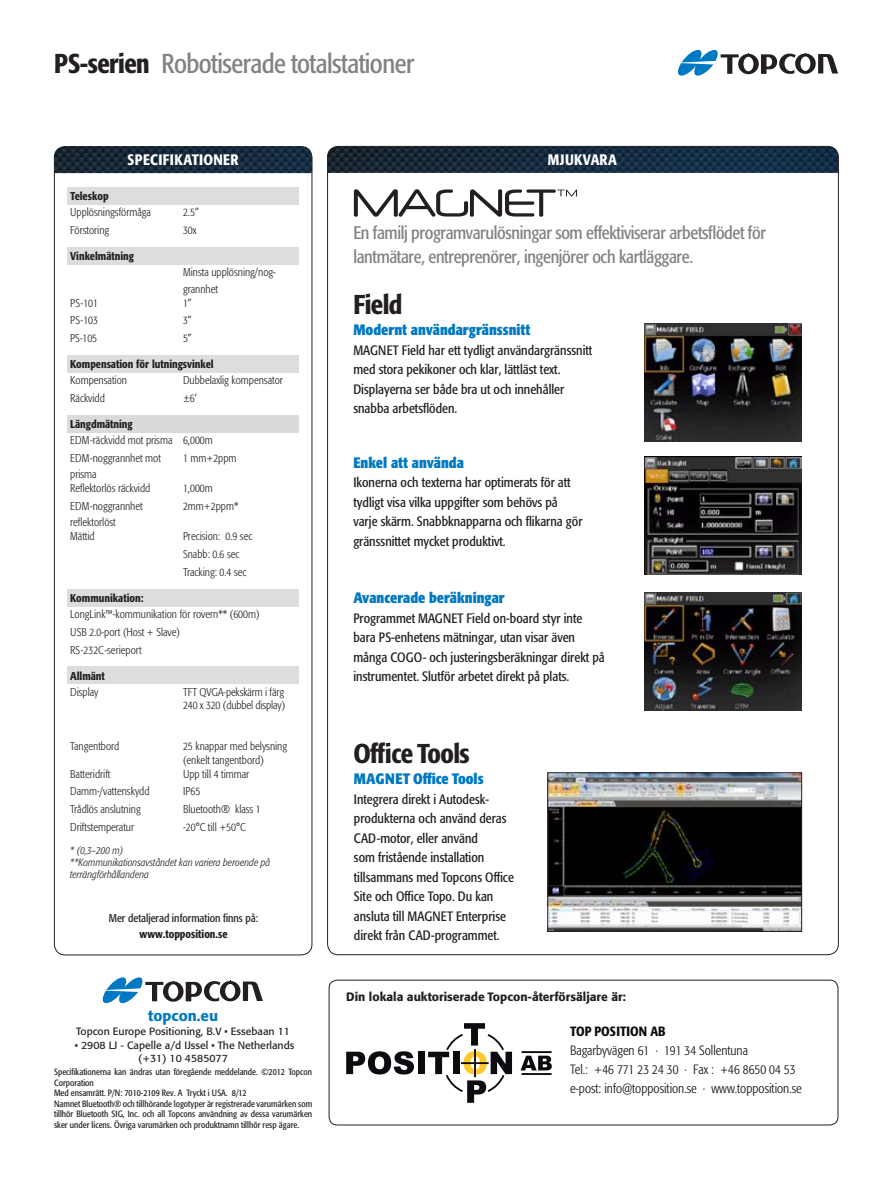
<style>
.page{position:relative;width:893px;height:1188px;background:#fff}
.page>*{position:absolute;margin:0;border:0;box-sizing:border-box;transform-origin:0 0}
.t1{font:condensed 27px "Formata Pro";letter-spacing:-.02em;color:#808285}
.t2{font:500 condensed 27px "Formata Pro";letter-spacing:-.02em;color:#231f20}
.t3{font:condensed 18px/24px "Formata Pro";letter-spacing:-.02em;color:#808285}
.t4{font:700 condensed 15px "Formata Pro";color:#0079c2}
.t5{font:500 condensed 15px "Formata Pro";letter-spacing:.03em;color:#fff}
.t6{font:500 15px "Formata Pro";color:#0079c2}
.t7{font:condensed 13.5px/19.5px "Formata Pro";color:#231f20}
.t8{font:300 condensed 13.35px/19px "Formata Pro";color:#0e0b10}
.t9{font:500 condensed 13.35px "Formata Pro";letter-spacing:.005em;color:#0e0b10}
.t10{font:500 12px "Formata Pro";color:#231f20}
.t11{font:300 condensed 11.25px/17.9px "Formata Pro";color:#231f20}
.t12{font:500 condensed 11.25px "Formata Pro";color:#231f20}
.t13{font:condensed 11.25px "Formata Pro";color:#231f20}
.t14{font:10.5px/13.5px "Formata Pro";color:#231f20;text-align:center}
.t15{font:italic 300 condensed 10.5px/12px "Formata Pro";color:#231f20}
.t16{font:condensed 9px/10.5px "Formata Pro";color:#231f20}
.s1{font-weight:500;color:#231f20}
</style>
<div class="page">
<svg style="left:678px;top:50px;width:160px;height:26px"></svg>
<div style="left:329px;top:980px;width:509px;height:145px;border:1px solid #231f20;border-radius:8px"></div>
<svg style="left:102px;top:977px;width:161px;height:26px"></svg>
<img style="left:54px;top:147px;width:258px;height:26px">
<img style="left:327px;top:146px;width:511px;height:27px">
<img style="left:550px;top:775px;width:250px;height:155px">
<div style="left:548px;top:773px;width:254px;height:159px;border:1px solid #231f20"></div>
<svg style="left:354px;top:189px;width:223px;height:28px"></svg>
<img style="left:644px;top:324px;width:158px;height:118px">
<img style="left:644px;top:592px;width:158px;height:118px">
<img style="left:644px;top:456px;width:158px;height:119px">
<svg style="left:521px;top:1056px;width:31px;height:14px"></svg>
<svg style="left:346px;top:1051px;width:68px;height:24px"></svg>
<div style="left:418px;top:1052px;width:7px;height:22px;background:#0e0b10"></div>
<svg style="left:428px;top:1023px;width:84px;height:80px"></svg>
<hr style="left:521px;top:1051px;width:31px;height:2px;background:#0e0b10">
<hr style="left:521px;top:1073px;width:31px;height:2px;background:#0e0b10">
<div style="left:68px;top:187px;width:231px;height:18px;background:#dcdddf"></div>
<div style="left:68px;top:247px;width:231px;height:18px;background:#dcdddf"></div>
<div style="left:68px;top:355px;width:231px;height:18px;background:#dcdddf"></div>
<div style="left:68px;top:415px;width:231px;height:18px;background:#d9dadc"></div>
<div style="left:68px;top:589px;width:231px;height:18px;background:#dcdddf"></div>
<div style="left:68px;top:666px;width:231px;height:18px;background:#dcdddf"></div>
<h1 class="t1" style="left:54px;top:46px;width:362px"><span class="s1">PS-serien</span> Robotiserade totalstationer</h1>
<p class="t5" style="left:127px;top:150px;width:113px">SPECIFIKATIONER</p>
<p class="t5" style="left:548px;top:150px;width:71px">MJUKVARA</p>
<p class="t12" style="left:70px;top:189px;width:40px">Teleskop</p>
<p class="t11" style="left:70px;top:204px;width:82px">Upplösningsförmåga</p>
<p class="t11" style="left:183px;top:204px;width:17px">2.5”</p>
<p class="t11" style="left:70px;top:221px;width:41px">Förstoring</p>
<p class="t11" style="left:183px;top:221px;width:15px">30x</p>
<p class="t12" style="left:70px;top:249px;width:65px">Vinkelmätning</p>
<p class="t11" style="left:183px;top:264px;width:95px;line-height:16.5px">Minsta upplösning/nog&shy;grannhet</p>
<p class="t11" style="left:70px;top:294px;width:29px">PS-101</p>
<p class="t11" style="left:183px;top:294px;width:10px">1”</p>
<p class="t11" style="left:70px;top:312px;width:29px">PS-103</p>
<p class="t11" style="left:183px;top:312px;width:10px">3”</p>
<p class="t11" style="left:70px;top:329px;width:28px">PS-105</p>
<p class="t11" style="left:183px;top:329px;width:10px">5”</p>
<p class="t12" style="left:70px;top:357px;width:145px">Kompensation för lutningsvinkel</p>
<p class="t11" style="left:70px;top:371px;width:58px">Kompensation</p>
<p class="t11" style="left:183px;top:371px;width:101px">Dubbelaxlig kompensator</p>
<p class="t11" style="left:70px;top:389px;width:36px">Räckvidd</p>
<p class="t11" style="left:183px;top:389px;width:15px">±6’</p>
<p class="t12" style="left:70px;top:417px;width:64px">Längdmätning</p>
<p class="t11" style="left:70px;top:431px;width:144px">EDM-räckvidd mot prisma 6,000m<br>EDM-noggrannhet mot</p>
<p class="t11" style="left:70px;top:465px;width:28px">prisma</p>
<p class="t11" style="left:183px;top:449px;width:55px">1 mm+2ppm</p>
<p class="t11" style="left:70px;top:479px;width:82px">Reflektorlös räckvidd</p>
<p class="t11" style="left:183px;top:479px;width:31px">1,000m</p>
<p class="t11" style="left:70px;top:498px;width:74px;line-height:16.5px">EDM-noggrannhet reflektorlöst</p>
<p class="t11" style="left:183px;top:497px;width:57px">2mm+2ppm*</p>
<p class="t11" style="left:70px;top:528px;width:26px">Mättid</p>
<p class="t11" style="left:183px;top:528px;width:71px">Precision: 0.9 sec<br>Snabb: 0.6 sec<br>Tracking: 0.4 sec</p>
<p class="t12" style="left:70px;top:591px;width:75px">Kommunikation:</p>
<p class="t11" style="left:70px;top:605px;width:191px">LongLink™-kommunikation för rovern** (600m)<br>USB 2.0-port (Host + Slave)<br>RS-232C-serieport</p>
<p class="t12" style="left:70px;top:668px;width:36px">Allmänt</p>
<p class="t11" style="left:70px;top:683px;width:30px">Display</p>
<p class="t11" style="left:183px;top:685px;width:104px;line-height:13.5px">TFT QVGA-pekskärm i färg<br>240 x 320 (dubbel display)</p>
<p class="t11" style="left:70px;top:737px;width:51px">Tangentbord</p>
<p class="t11" style="left:183px;top:739px;width:106px;line-height:13.5px">25 knappar med belysning (enkelt tangentbord)</p>
<p class="t11" style="left:70px;top:765px;width:42px">Batteridrift</p>
<p class="t11" style="left:183px;top:765px;width:68px">Upp till 4 timmar</p>
<p class="t11" style="left:70px;top:782px;width:81px">Damm-/vattenskydd</p>
<p class="t11" style="left:183px;top:782px;width:19px">IP65</p>
<p class="t11" style="left:70px;top:800px;width:72px">Trådlös anslutning</p>
<p class="t11" style="left:183px;top:800px;width:79px">Bluetooth® klass 1</p>
<p class="t11" style="left:70px;top:818px;width:65px">Driftstemperatur</p>
<p class="t11" style="left:183px;top:818px;width:64px">-20°C till +50°C</p>
<p class="t15" style="left:70px;top:845px;width:202px">* (0,3–200 m)<br>**Kommunikationsavståndet kan variera beroende på terrängförhållandena</p>
<p class="t13" style="left:109px;top:911px;width:151px">Mer detaljerad information finns på:</p>
<p class="t12" style="left:140px;top:927px;width:89px">www.topposition.se</p>
<p class="t6" style="left:148px;top:1006px;width:71px">topcon.eu</p>
<p class="t14" style="left:76px;top:1025px;width:215px">-Topcon Europe Positioning, B.V • Essebaan 11</p>
<p class="t14" style="left:75px;top:1038px;width:221px">• 2908 LJ - Capelle a/d IJssel • The Netherlands (+31) 10 4585077</p>
<p class="t16" style="left:54px;top:1067px;width:260px">Specifikationerna kan ändras utan föregående meddelande. ©2012 Topcon Corporation<br>Med ensamrätt. P/N: 7010-2109 Rev. A Tryckt i USA. 8/12<br>Namnet Bluetooth® och tillhörande logotyper är registrerade varumärken som tillhör Bluetooth SIG, Inc. och all Topcons användning av dessa varumärken sker under licens. Övriga varumärken och produktnamn tillhör resp ägare.</p>
<h2 class="t3" style="left:353px;top:221px;width:414px">En familj programvarulösningar som effektiviserar arbetsflödet för lantmätare, entreprenörer, ingenjörer och kartläggare.</h2>
<h1 class="t2" style="left:353px;top:287px;width:51px">Field</h1>
<p class="t4" style="left:353px;top:320px;width:179px">Modernt användargränssnitt</p>
<p class="t7" style="left:353px;top:340px;width:240px">MAGNET Field har ett tydligt användargränssnitt med stora pekikoner och klar, lättläst text.<br>Displayerna ser både bra ut och innehåller snabba arbetsflöden.</p>
<p class="t4" style="left:353px;top:453px;width:112px">Enkel att använda</p>
<p class="t7" style="left:353px;top:473px;width:231px">Ikonerna och texterna har optimerats för att tydligt visa vilka uppgifter som behövs på varje skärm. Snabbknapparna och flikarna gör gränssnittet mycket produktivt.</p>
<p class="t4" style="left:353px;top:589px;width:153px">Avancerade beräkningar</p>
<p class="t7" style="left:353px;top:608px;width:253px">Programmet MAGNET Field on-board styr inte bara PS-enhetens mätningar, utan visar även många COGO- och justeringsberäkningar direkt på instrumentet. Slutför arbetet direkt på plats.</p>
<h1 class="t2" style="left:353px;top:736px;width:118px">Office Tools</h1>
<p class="t4" style="left:354px;top:769px;width:131px">MAGNET Office Tools</p>
<p class="t7" style="left:354px;top:789px;width:161px">Integrera direkt i Autodesk&shy;produkterna och använd deras<br>CAD-motor, eller använd<br>som fristående installation tillsammans med Topcons Office<br>Site och Office Topo. Du kan ansluta till MAGNET Enterprise direkt från CAD-programmet.</p>
<p class="t10" style="left:346px;top:989px;width:281px">Din lokala auktoriserade Topcon-återförsäljare är:</p>
<p class="t9" style="left:570px;top:1023px;width:97px">TOP POSITION AB</p>
<p class="t8" style="left:570px;top:1041px;width:233px">Bagarbyvägen 61 · 191 34 Sollentuna<br>Tel.: +46 771 23 24 30 · Fax : +46 8650 04 53 e-post: info@topposition.se · www.topposition.se</p>
</div>
